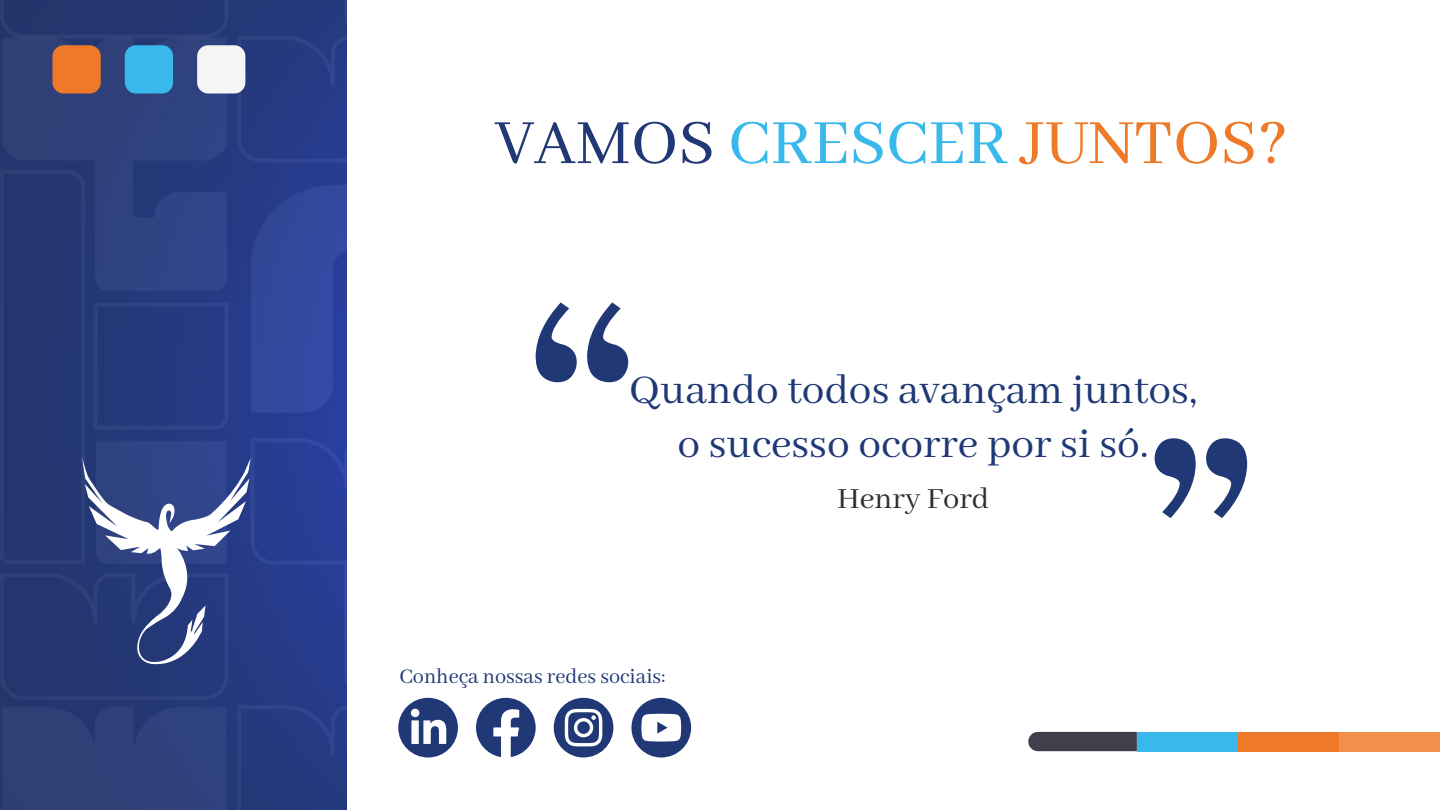
<style>
.page{position:relative;width:1440px;height:810px;background:#fff}
.page>*{position:absolute;margin:0;border:0;box-sizing:border-box;transform-origin:0 0}
.t1{font:69.45px "Abhaya Libre";color:#39b8eb}
.t2{font:45.38px/54.4px "Abhaya Libre";color:#203875;text-align:center}
.t3{font:32.55px "Abhaya Libre";color:#2e2e2e}
.t4{font:23.25px "Abhaya Libre";color:#203875;scale:.96 1}
.s1{color:#203875}
.s2{color:#ee7928}
</style>
<div class="page">
<img style="left:0;top:0;width:347px;height:810px">
<div style="left:52px;top:45px;width:49px;height:49px;background:#ee7928;border-radius:11px"></div>
<div style="left:125px;top:45px;width:48px;height:49px;background:#39b8eb;border-radius:11px"></div>
<div style="left:197px;top:45px;width:48px;height:49px;background:#f6f5f5;border-radius:11px"></div>
<svg style="left:82px;top:457px;width:169px;height:211px"></svg>
<svg style="left:536px;top:302px;width:92px;height:80px"></svg>
<svg style="left:1155px;top:438px;width:92px;height:80px"></svg>
<div style="left:554px;top:698px;width:59px;height:60px;background:#203875;border-radius:50%"></div>
<svg style="left:565px;top:709px;width:37px;height:37px"></svg>
<div style="left:631px;top:698px;width:60px;height:60px;background:#203875;border-radius:50%"></div>
<svg style="left:641px;top:714px;width:40px;height:28px"></svg>
<div style="left:398px;top:698px;width:60px;height:60px;background:#203875;border-radius:50%"></div>
<svg style="left:411px;top:720px;width:35px;height:24px"></svg>
<div style="left:411px;top:709px;width:8px;height:8px;background:#fdfdfd;border-radius:50%"></div>
<svg style="left:476px;top:698px;width:60px;height:59px"></svg>
<div style="left:1028px;top:732px;width:109px;height:19px;background:#3f404c"></div>
<div style="left:1137px;top:732px;width:101px;height:19px;background:#39b8eb"></div>
<div style="left:1238px;top:732px;width:102px;height:19px;background:#ee7928"></div>
<div style="left:1340px;top:732px;width:100px;height:19px;background:#f18f4d"></div>
<h1 class="t1" style="left:495px;top:105px;width:794px"><span class="s1">VAMOS</span> CRESCER <span class="s2">JUNTOS?</span></h1>
<p class="t2" style="left:629px;top:364px;width:570px">Quando todos avançam juntos, o sucesso ocorre por si só.</p>
<p class="t3" style="left:837px;top:480px;width:154px">Henry Ford</p>
<p class="t4" style="left:399px;top:664px;width:279px">Conheça nossas redes sociais:</p>
</div>
